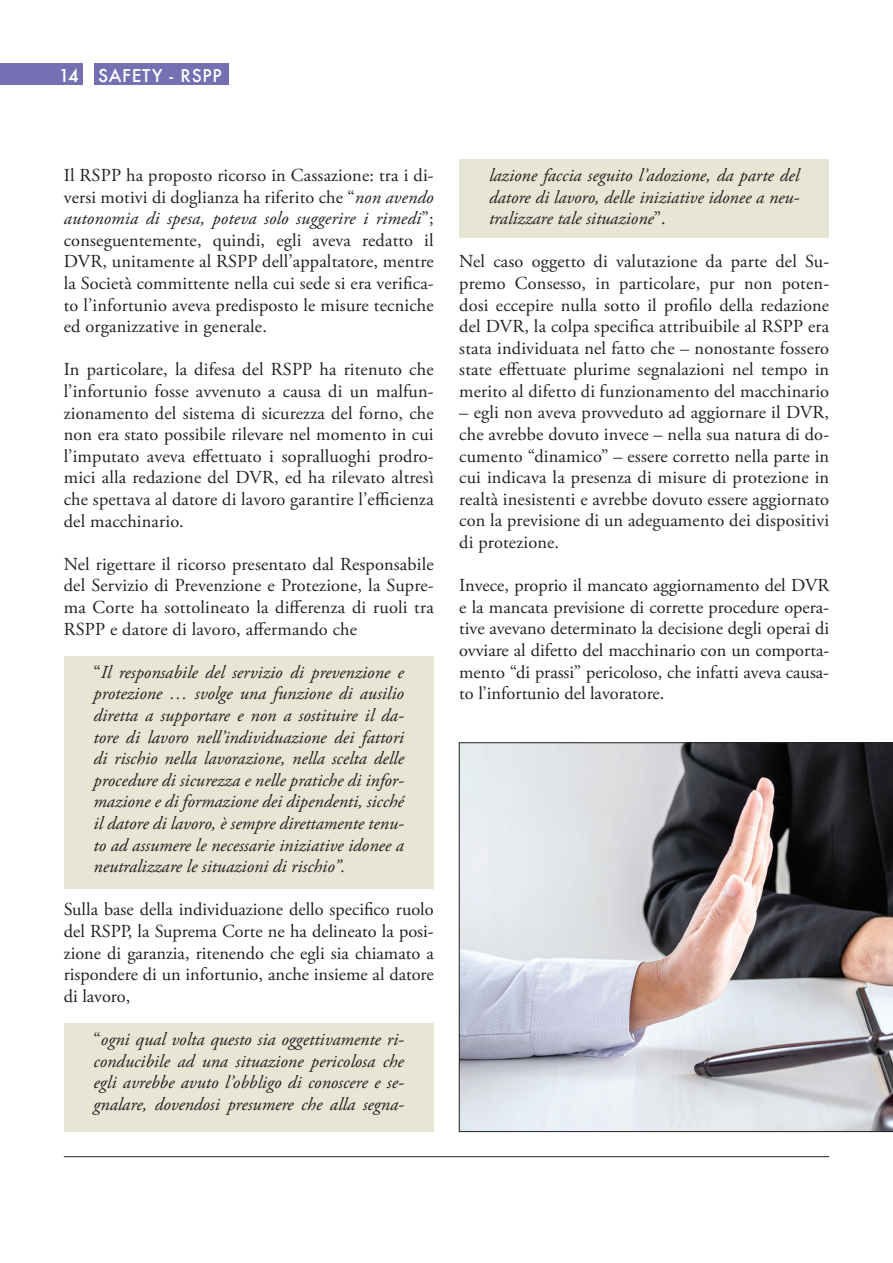
<style>
.page{position:relative;width:893px;height:1263px;background:#fff}
.page>*{position:absolute;margin:0;border:0;box-sizing:border-box;transform-origin:0 0}
.t1{font:18.3px/21.6px "Adobe Garamond Pro";letter-spacing:.01em;color:#231f20;text-align:justify}
.t2{font:italic 18.3px/21.6px "Adobe Garamond Pro";color:#231f20;text-align:justify}
.t3{font:500 17.25px "Futura";letter-spacing:.04em;color:#fff}
.s1{font-style:italic}
.s2{font-style:normal}
</style>
<div class="page">
<hr style="left:64px;top:1156px;width:765px;height:1px;background:#231f20">
<div style="left:0;top:64px;width:83px;height:21px;background:#756fb3"></div>
<div style="left:94px;top:64px;width:134px;height:21px;background:#756fb3"></div>
<div style="left:459px;top:159px;width:370px;height:79px;background:#e7e5d4"></div>
<div style="left:64px;top:656px;width:370px;height:233px;background:#e7e5d4"></div>
<div style="left:64px;top:1023px;width:370px;height:108px;background:#e7e5d4"></div>
<svg style="left:459px;top:742px;width:434px;height:390px;background:#a5a3a7"></svg>
<p class="t3" style="left:59px;top:63px;width:165px">14 SAFETY - RSPP</p>
<p class="t1" style="left:64px;top:165px;width:371px">Il RSPP ha proposto ricorso in Cassazione: tra i di&shy;versi motivi di doglianza ha riferito che “<span class="s1">non avendo autonomia di spesa, poteva solo suggerire i rimedi</span>”; conseguentemente, quindi, egli aveva redatto il DVR, unitamente al RSPP dell’appaltatore, mentre la Società committente nella cui sede si era verifica&shy;to l’infortunio aveva predisposto le misure tecniche ed organizzative in generale.</p>
<p class="t1" style="left:64px;top:359px;width:371px">In particolare, la difesa del RSPP ha ritenuto che l’infortunio fosse avvenuto a causa di un malfun&shy;zionamento del sistema di sicurezza del forno, che non era stato possibile rilevare nel momento in cui l’imputato aveva effettuato i sopralluoghi prodro&shy;mici alla redazione del DVR, ed ha rilevato altresì che spettava al datore di lavoro garantire l’efficienza del macchinario.</p>
<p class="t1" style="left:64px;top:554px;width:371px">Nel rigettare il ricorso presentato dal Responsabile del Servizio di Prevenzione e Protezione, la Supre&shy;ma Corte ha sottolineato la differenza di ruoli tra RSPP e datore di lavoro, affermando che</p>
<p class="t2" style="left:94px;top:662px;width:312px"><span class="s2">“</span>Il responsabile del servizio di prevenzione e protezione … svolge una funzione di ausilio diretta a supportare e non a sostituire il da&shy;tore di lavoro nell’individuazione dei fattori di rischio nella lavorazione, nella scelta delle procedure di sicurezza e nelle pratiche di infor&shy;mazione e di formazione dei dipendenti, sicché il datore di lavoro, è sempre direttamente tenu&shy;to ad assumere le necessarie iniziative idonee a neutralizzare le situazioni di rischio”.</p>
<p class="t1" style="left:64px;top:899px;width:371px">Sulla base della individuazione dello specifico ruolo del RSPP, la Suprema Corte ne ha delineato la posi&shy;zione di garanzia, ritenendo che egli sia chiamato a rispondere di un infortunio, anche insieme al datore di lavoro,</p>
<p class="t2" style="left:94px;top:1029px;width:312px"><span class="s2">“</span>ogni qual volta questo sia oggettivamente ri&shy;conducibile ad una situazione pericolosa che egli avrebbe avuto l’obbligo di conoscere e se&shy;gnalare, dovendosi presumere che alla segna-</p>
<p class="t2" style="left:489px;top:165px;width:312px">lazione faccia seguito l’adozione, da parte del datore di lavoro, delle iniziative idonee a neu&shy;tralizzare tale situazione<span class="s2">”.</span></p>
<p class="t1" style="left:459px;top:251px;width:371px">Nel caso oggetto di valutazione da parte del Su&shy;premo Consesso, in particolare, pur non poten&shy;dosi eccepire nulla sotto il profilo della redazione del DVR, la colpa specifica attribuibile al RSPP era stata individuata nel fatto che – nonostante fossero state effettuate plurime segnalazioni nel tempo in merito al difetto di funzionamento del macchinario</p>
<p class="t1" style="left:459px;top:402px;width:371px">– egli non aveva provveduto ad aggiornare il DVR, che avrebbe dovuto invece – nella sua natura di do&shy;cumento “dinamico” – essere corretto nella parte in cui indicava la presenza di misure di protezione in realtà inesistenti e avrebbe dovuto essere aggiornato con la previsione di un adeguamento dei dispositivi di protezione.</p>
<p class="t1" style="left:459px;top:575px;width:371px">Invece, proprio il mancato aggiornamento del DVR e la mancata previsione di corrette procedure opera&shy;tive avevano determinato la decisione degli operai di ovviare al difetto del macchinario con un comporta&shy;mento “di prassi” pericoloso, che infatti aveva causa&shy;to l’infortunio del lavoratore.</p>
</div>
